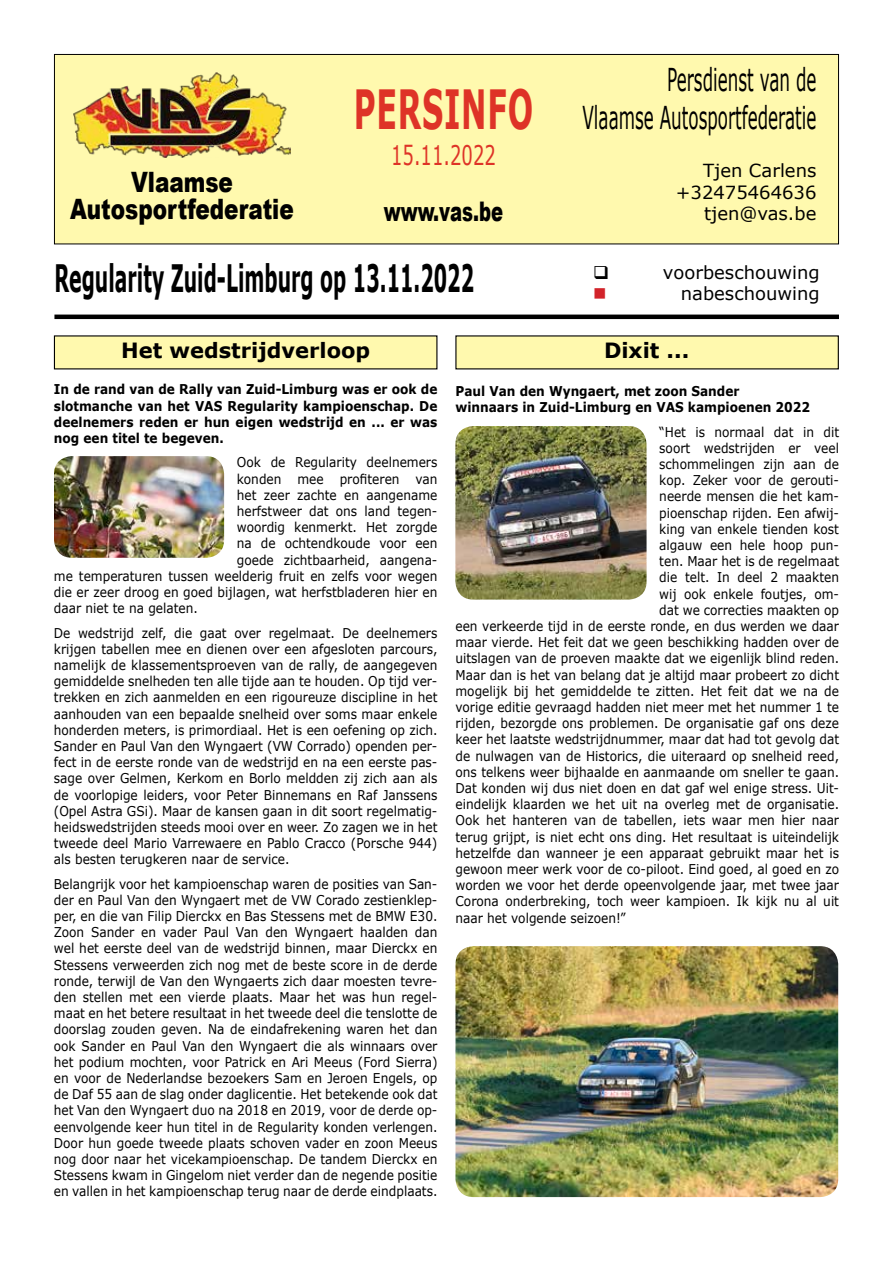
<style>
.page{position:relative;width:893px;height:1263px;background:#fff}
.page>*{position:absolute;margin:0;border:0;box-sizing:border-box;transform-origin:0 0}
.t1{font:700 54px "Verdana";letter-spacing:.025em;color:#de3327;scale:.56 1}
.t2{font:700 37.8px "Verdana";color:#000;scale:.5 1}
.t3{font:31.5px/37.8px "Verdana";color:#000;text-align:right;scale:.53 1}
.t4{font:900 28.05px/27px "Arial";color:#000;text-align:center;scale:.77 1}
.t5{font:900 27px "Arial";color:#000;scale:.67 1}
.t6{font:27px "Verdana";color:#de3327;scale:.67 1}
.t7{font:700 21px "Verdana";color:#000}
.t8{font:18px/21.6px "Verdana";color:#000;text-align:right}
.t9{font:18px "Wingdings";color:#d2232a}
.t10{font:13.5px/16.2px "Verdana";color:#000;text-align:justify;scale:.9 1}
.t11{font:700 13.5px/16.2px "Verdana";color:#000;scale:.9 1}
</style>
<div class="page">
<div style="left:54px;top:336px;width:383px;height:33px;background:#fff9ae"></div>
<div style="left:54px;top:54px;width:784px;height:190px;background:#fff9ae"></div>
<div style="left:54px;top:54px;width:785px;height:190px;border:1px solid #000"></div>
<img style="left:73px;top:73px;width:218px;height:85px">
<hr style="left:54px;top:315px;width:785px;height:4px;background:#000">
<div style="left:456px;top:336px;width:382px;height:33px;background:#fff9ae"></div>
<img style="left:455px;top:426px;width:192px;height:174px">
<img style="left:455px;top:946px;width:383px;height:251px">
<img style="left:54px;top:456px;width:170px;height:102px">
<h3 class="t4" style="left:70px;top:168px;width:292px">Vlaamse<br>Autosportfederatie</h3>
<h1 class="t1" style="left:354px;top:75px;width:322px">PERSINFO</h1>
<h3 class="t6" style="left:391px;top:136px;width:158px">15.11.2022</h3>
<h3 class="t5" style="left:384px;top:192px;width:180px">www.vas.be</h3>
<h3 class="t3" style="left:582px;top:61px;width:443px">Persdienst van de<br>Vlaamse Autosportfederatie</h3>
<h3 class="t8" style="left:676px;top:160px;width:142px">Tjen Carlens +32475464636 tjen@vas.be</h3>
<h2 class="t2" style="left:54px;top:255px;width:841px">Regularity Zuid-Limburg op 13.11.2022</h2>
<h3 class="t8" style="left:663px;top:261px;width:158px">voorbeschouwing</h3>
<h3 class="t9" style="left:593px;top:284px;width:15px">■</h3>
<h3 class="t8" style="left:681px;top:283px;width:140px">nabeschouwing</h3>
<h3 class="t7" style="left:121px;top:337px;width:250px">Het wedstrijdverloop</h3>
<h3 class="t7" style="left:604px;top:337px;width:87px">Dixit ...</h3>
<p class="t11" style="left:455px;top:383px;width:396px">Paul Van den Wyngaert, met zoon Sander<br>winnaars in Zuid-Limburg en VAS kampioenen 2022</p>
<p class="t10" style="left:659px;top:423px;width:201px">“Het is normaal dat in dit</p>
<p class="t10" style="left:659px;top:440px;width:201px">soort wedstrijden er veel</p>
<p class="t10" style="left:659px;top:456px;width:201px">schommelingen zijn aan de</p>
<p class="t10" style="left:659px;top:472px;width:201px">kop. Zeker voor de gerouti-</p>
<p class="t10" style="left:659px;top:488px;width:201px">neerde mensen die het kam-</p>
<p class="t10" style="left:659px;top:504px;width:201px">pioenschap rijden. Een afwij-</p>
<p class="t10" style="left:659px;top:521px;width:201px">king van enkele tienden kost</p>
<p class="t10" style="left:659px;top:537px;width:201px">algauw een hele hoop pun-</p>
<p class="t10" style="left:659px;top:553px;width:201px">ten. Maar het is de regelmaat</p>
<p class="t10" style="left:659px;top:569px;width:201px">die telt. In deel 2 maakten</p>
<p class="t10" style="left:659px;top:585px;width:201px">wij ook enkele foutjes, om-</p>
<p class="t10" style="left:659px;top:602px;width:201px">dat we correcties maakten op</p>
<p class="t10" style="left:455px;top:618px;width:428px">een verkeerde tijd in de eerste ronde, en dus werden we daar</p>
<p class="t10" style="left:455px;top:634px;width:428px">maar vierde. Het feit dat we geen beschikking hadden over de</p>
<p class="t10" style="left:455px;top:650px;width:428px">uitslagen van de proeven maakte dat we eigenlijk blind reden.</p>
<p class="t10" style="left:455px;top:666px;width:428px">Maar dan is het van belang dat je altijd maar probeert zo dicht</p>
<p class="t10" style="left:455px;top:683px;width:428px">mogelijk bij het gemiddelde te zitten. Het feit dat we na de</p>
<p class="t10" style="left:455px;top:699px;width:428px">vorige editie gevraagd hadden niet meer met het nummer 1 te</p>
<p class="t10" style="left:455px;top:715px;width:428px">rijden, bezorgde ons problemen. De organisatie gaf ons deze</p>
<p class="t10" style="left:455px;top:731px;width:428px">keer het laatste wedstrijdnummer, maar dat had tot gevolg dat</p>
<p class="t10" style="left:455px;top:747px;width:428px">de nulwagen van de Historics, die uiteraard op snelheid reed,</p>
<p class="t10" style="left:455px;top:764px;width:428px">ons telkens weer bijhaalde en aanmaande om sneller te gaan.</p>
<p class="t10" style="left:455px;top:780px;width:428px">Dat konden wij dus niet doen en dat gaf wel enige stress. Uit-</p>
<p class="t10" style="left:455px;top:796px;width:428px">eindelijk klaarden we het uit na overleg met de organisatie.</p>
<p class="t10" style="left:455px;top:812px;width:428px">Ook het hanteren van de tabellen, iets waar men hier naar</p>
<p class="t10" style="left:455px;top:828px;width:428px">terug grijpt, is niet echt ons ding. Het resultaat is uiteindelijk</p>
<p class="t10" style="left:455px;top:845px;width:428px">hetzelfde dan wanneer je een apparaat gebruikt maar het is</p>
<p class="t10" style="left:455px;top:861px;width:428px">gewoon meer werk voor de co-piloot. Eind goed, al goed en zo</p>
<p class="t10" style="left:455px;top:877px;width:428px">worden we voor het derde opeenvolgende jaar, met twee jaar</p>
<p class="t10" style="left:455px;top:893px;width:428px">Corona onderbreking, toch weer kampioen. Ik kijk nu al uit</p>
<p class="t10" style="left:455px;top:909px;width:191px">naar het volgende seizoen!”</p>
<p class="t11" style="left:54px;top:381px;width:428px;text-align:justify">In de rand van de Rally van Zuid-Limburg was er ook de slotmanche van het VAS Regularity kampioenschap. De deelnemers reden er hun eigen wedstrijd en ... er was nog een titel te begeven.</p>
<p class="t10" style="left:237px;top:454px;width:224px">Ook de Regularity deelnemers</p>
<p class="t10" style="left:237px;top:470px;width:224px">konden mee profiteren van</p>
<p class="t10" style="left:237px;top:487px;width:224px">het zeer zachte en aangename</p>
<p class="t10" style="left:237px;top:503px;width:224px">herfstweer dat ons land tegen-</p>
<p class="t10" style="left:237px;top:519px;width:224px">woordig kenmerkt. Het zorgde</p>
<p class="t10" style="left:237px;top:535px;width:224px">na de ochtendkoude voor een</p>
<p class="t10" style="left:237px;top:551px;width:224px">goede zichtbaarheid, aangena-</p>
<p class="t10" style="left:54px;top:568px;width:428px">me temperaturen tussen weelderig fruit en zelfs voor wegen</p>
<p class="t10" style="left:54px;top:584px;width:428px">die er zeer droog en goed bijlagen, wat herfstbladeren hier en</p>
<p class="t10" style="left:54px;top:600px;width:162px">daar niet te na gelaten.</p>
<p class="t10" style="left:54px;top:624px;width:428px">De wedstrijd zelf, die gaat over regelmaat. De deelnemers krijgen tabellen mee en dienen over een afgesloten parcours, namelijk de klassementsproeven van de rally, de aangegeven gemiddelde snelheden ten alle tijde aan te houden. Op tijd ver&shy;trekken en zich aanmelden en een rigoureuze discipline in het aanhouden van een bepaalde snelheid over soms maar enkele honderden meters, is primordiaal. Het is een oefening op zich.<br>Sander en Paul Van den Wyngaert (VW Corrado) openden per&shy;fect in de eerste ronde van de wedstrijd en na een eerste pas&shy;sage over Gelmen, Kerkom en Borlo meldden zij zich aan als de voorlopige leiders, voor Peter Binnemans en Raf Janssens (Opel Astra GSi). Maar de kansen gaan in dit soort regelmatig&shy;heidswedstrijden steeds mooi over en weer. Zo zagen we in het tweede deel Mario Varrewaere en Pablo Cracco (Porsche 944) als besten terugkeren naar de service.</p>
<p class="t10" style="left:54px;top:875px;width:428px">Belangrijk voor het kampioenschap waren de posities van San&shy;der en Paul Van den Wyngaert met de VW Corado zestienklep&shy;per, en die van Filip Dierckx en Bas Stessens met de BMW E30.<br>Zoon Sander en vader Paul Van den Wyngaert haalden dan wel het eerste deel van de wedstrijd binnen, maar Dierckx en Stessens verweerden zich nog met de beste score in de derde ronde, terwijl de Van den Wyngaerts zich daar moesten tevre&shy;den stellen met een vierde plaats. Maar het was hun regel&shy;maat en het betere resultaat in het tweede deel die tenslotte de doorslag zouden geven. Na de eindafrekening waren het dan ook Sander en Paul Van den Wyngaert die als winnaars over het podium mochten, voor Patrick en Ari Meeus (Ford Sierra) en voor de Nederlandse bezoekers Sam en Jeroen Engels, op de Daf 55 aan de slag onder daglicentie. Het betekende ook dat het Van den Wyngaert duo na 2018 en 2019, voor de derde op&shy;eenvolgende keer hun titel in de Regularity konden verlengen.<br>Door hun goede tweede plaats schoven vader en zoon Meeus nog door naar het vicekampioenschap. De tandem Dierckx en Stessens kwam in Gingelom niet verder dan de negende positie en vallen in het kampioenschap terug naar de derde eindplaats.</p>
</div>
